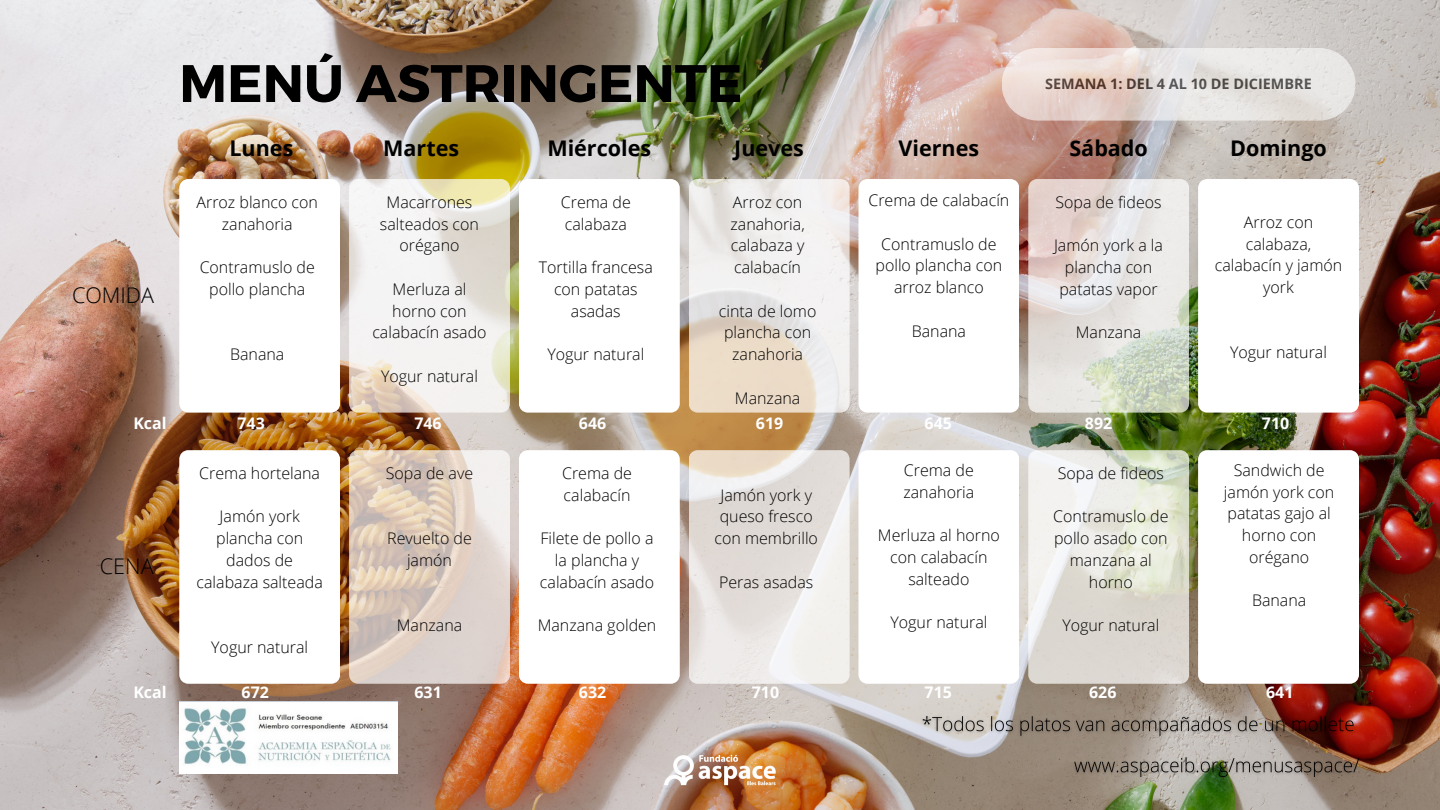
<style>
.page{position:relative;width:1440px;height:810px;background:#fff}
.page>*{position:absolute;margin:0;border:0;box-sizing:border-box;transform-origin:0 0}
.t1{font:700 52.6px "Montserrat";color:#000}
.t2{font:700 21.6px "Open Sans";color:#000}
.t3{font:300 21.6px "Open Sans";color:#000}
.t4{font:300 16px/21.8px "Open Sans";color:#000;text-align:center}
.t5{font:700 16px "Open Sans";color:#fff}
.t6{font:700 14.4px "Open Sans";color:#000}
</style>
<div class="page">
<img style="left:0;top:0;width:1440px;height:810px">
<img style="left:664px;top:751px;width:112px;height:38px">
<img style="left:1068px;top:751px;width:297px;height:32px">
<img style="left:918px;top:711px;width:441px;height:32px">
<img style="left:179px;top:701px;width:219px;height:72px">
<svg style="left:179px;top:179px;width:161px;height:234px"></svg>
<svg style="left:349px;top:179px;width:161px;height:234px"></svg>
<svg style="left:519px;top:179px;width:161px;height:234px"></svg>
<svg style="left:689px;top:179px;width:161px;height:234px"></svg>
<svg style="left:858px;top:179px;width:161px;height:234px"></svg>
<svg style="left:1028px;top:179px;width:161px;height:234px;background:#e1ded8"></svg>
<svg style="left:1198px;top:179px;width:161px;height:234px"></svg>
<svg style="left:179px;top:450px;width:161px;height:234px"></svg>
<svg style="left:349px;top:450px;width:161px;height:234px;background:#decfc4"></svg>
<svg style="left:519px;top:450px;width:161px;height:234px"></svg>
<svg style="left:689px;top:450px;width:161px;height:234px;background:#e8e3df"></svg>
<svg style="left:858px;top:450px;width:161px;height:234px"></svg>
<svg style="left:1028px;top:450px;width:161px;height:234px"></svg>
<svg style="left:1198px;top:450px;width:161px;height:234px"></svg>
<svg style="left:1002px;top:48px;width:354px;height:73px;background:#e6dcd8"></svg>
<p class="t3" style="left:72px;top:280px;width:84px">COMIDA</p>
<p class="t1" style="left:179px;top:49px;width:565px">MENÚ ASTRINGENTE</p>
<p class="t6" style="left:1045px;top:74px;width:268px">SEMANA 1: DEL 4 AL 10 DE DICIEMBRE</p>
<p class="t2" style="left:229px;top:133px;width:65px">Lunes</p>
<p class="t2" style="left:383px;top:133px;width:77px">Martes</p>
<p class="t2" style="left:547px;top:133px;width:105px">Miércoles</p>
<p class="t2" style="left:734px;top:133px;width:71px">Jueves</p>
<p class="t2" style="left:899px;top:133px;width:82px">Viernes</p>
<p class="t2" style="left:1069px;top:133px;width:80px">Sábado</p>
<p class="t2" style="left:1230px;top:133px;width:98px">Domingo</p>
<p class="t4" style="left:197px;top:191px;width:123px">Arroz blanco con zanahoria</p>
<p class="t4" style="left:200px;top:256px;width:117px">Contramuslo de pollo plancha</p>
<p class="t4" style="left:868px;top:189px;width:142px">Crema de calabacín</p>
<p class="t4" style="left:876px;top:233px;width:128px">Contramuslo de pollo plancha con arroz blanco</p>
<p class="t4" style="left:912px;top:320px;width:56px">Banana</p>
<p class="t4" style="left:1055px;top:191px;width:108px">Sopa de fideos</p>
<p class="t4" style="left:1054px;top:234px;width:111px">Jamón york a la plancha con patatas vapor</p>
<p class="t4" style="left:1076px;top:321px;width:67px">Manzana</p>
<p class="t4" style="left:561px;top:191px;width:71px;text-align:left">Crema de calabaza</p>
<p class="t4" style="left:539px;top:256px;width:116px">Tortilla francesa con patatas asadas</p>
<p class="t4" style="left:547px;top:343px;width:99px">Yogur natural</p>
<p class="t4" style="left:730px;top:191px;width:76px;text-align:left">Arroz con zanahoria, calabaza y calabacín</p>
<p class="t4" style="left:719px;top:299px;width:99px">cinta de lomo plancha con zanahoria</p>
<p class="t4" style="left:735px;top:386px;width:67px">Manzana</p>
<p class="t4" style="left:380px;top:191px;width:101px">Macarrones salteados con orégano</p>
<p class="t4" style="left:372px;top:278px;width:116px">Merluza al horno con calabacín asado</p>
<p class="t4" style="left:381px;top:365px;width:99px">Yogur natural</p>
<p class="t4" style="left:1215px;top:211px;width:129px">Arroz con calabaza, calabacín y jamón york</p>
<p class="t4" style="left:1230px;top:341px;width:99px">Yogur natural</p>
<p class="t4" style="left:230px;top:343px;width:56px">Banana</p>
<p class="t5" style="left:133px;top:412px;width:35px">Kcal</p>
<p class="t5" style="left:237px;top:412px;width:29px">743</p>
<p class="t5" style="left:414px;top:412px;width:29px">746</p>
<p class="t5" style="left:579px;top:412px;width:29px">646</p>
<p class="t5" style="left:756px;top:412px;width:29px">619</p>
<p class="t5" style="left:925px;top:412px;width:29px">645</p>
<p class="t5" style="left:1085px;top:412px;width:29px">892</p>
<p class="t5" style="left:1262px;top:412px;width:29px">710</p>
<p class="t3" style="left:100px;top:551px;width:55px">CENA</p>
<p class="t4" style="left:199px;top:462px;width:122px">Crema hortelana</p>
<p class="t4" style="left:197px;top:505px;width:128px">Jamón york plancha con dados de calabaza salteada</p>
<p class="t4" style="left:211px;top:636px;width:99px">Yogur natural</p>
<p class="t4" style="left:386px;top:462px;width:89px">Sopa de ave</p>
<p class="t4" style="left:387px;top:527px;width:86px">Revuelto de jamón</p>
<p class="t4" style="left:397px;top:614px;width:67px">Manzana</p>
<p class="t4" style="left:562px;top:462px;width:71px;text-align:left">Crema de calabacín</p>
<p class="t4" style="left:540px;top:527px;width:116px">Filete de pollo a la plancha y calabacín asado</p>
<p class="t4" style="left:538px;top:614px;width:120px">Manzana golden</p>
<p class="t4" style="left:714px;top:484px;width:105px">Jamón york y queso fresco con membrillo</p>
<p class="t4" style="left:719px;top:571px;width:96px">Peras asadas</p>
<p class="t4" style="left:903px;top:459px;width:72px;text-align:left">Crema de zanahoria</p>
<p class="t4" style="left:878px;top:524px;width:123px">Merluza al horno con calabacín salteado</p>
<p class="t4" style="left:890px;top:611px;width:99px">Yogur natural</p>
<p class="t4" style="left:1058px;top:462px;width:108px">Sopa de fideos</p>
<p class="t4" style="left:1053px;top:505px;width:117px">Contramuslo de pollo asado con manzana al horno</p>
<p class="t4" style="left:1062px;top:614px;width:99px">Yogur natural</p>
<p class="t4" style="left:1224px;top:459px;width:112px">Sandwich de jamón york con patatas gajo al horno con orégano</p>
<p class="t4" style="left:1252px;top:589px;width:56px">Banana</p>
<p class="t5" style="left:133px;top:681px;width:35px">Kcal</p>
<p class="t5" style="left:242px;top:681px;width:29px">672</p>
<p class="t5" style="left:414px;top:681px;width:29px">631</p>
<p class="t5" style="left:579px;top:681px;width:29px">632</p>
<p class="t5" style="left:752px;top:681px;width:29px">710</p>
<p class="t5" style="left:925px;top:681px;width:29px">715</p>
<p class="t5" style="left:1089px;top:681px;width:29px">626</p>
<p class="t5" style="left:1266px;top:681px;width:29px">641</p>
</div>
